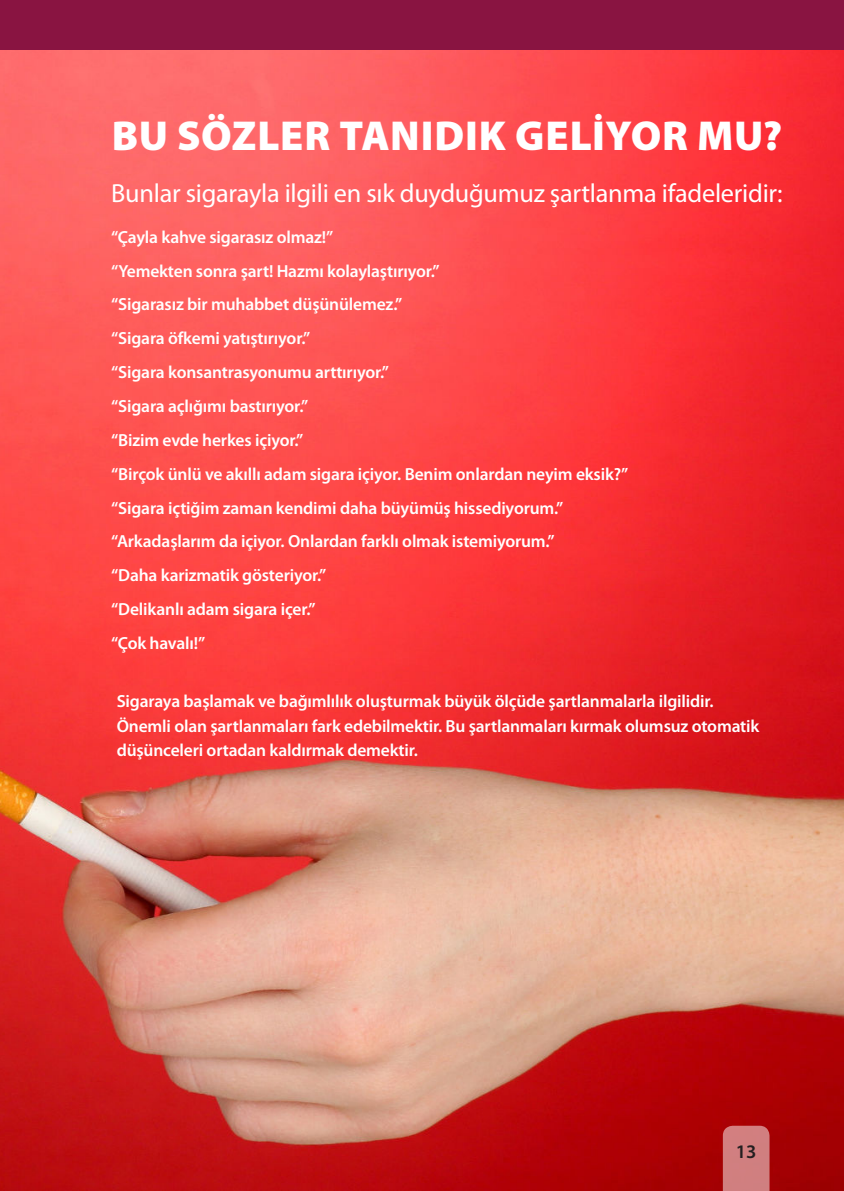
<style>
.page{position:relative;width:844px;height:1191px;background:#fff}
.page>*{position:absolute;margin:0;border:0;box-sizing:border-box;transform-origin:0 0}
.t1{font:900 42px "Myriad Pro";letter-spacing:.015em;color:#fff}
.t2{font:26.25px "Myriad Pro";letter-spacing:-.01em;color:#fff}
.t3{font:600 19.25px "Myriad Pro";color:#231f20}
.t4{font:600 17.5px/33.8px "Myriad Pro";letter-spacing:-.01em;color:#fff}
</style>
<div class="page">
<img style="left:0;top:50px;width:843px;height:1141px">
<div style="left:722px;top:1125px;width:47px;height:66px;background:#d17f80"></div>
<div style="left:0;top:0;width:843px;height:50px;background:#891441"></div>
<h1 class="t1" style="left:112px;top:114px;width:672px">BU SÖZLER TANIDIK GELİYOR MU?</h1>
<h2 class="t2" style="left:111px;top:180px;width:672px">Bunlar sigarayla ilgili en sık duyduğumuz şartlanma ifadeleridir:</h2>
<p class="t4" style="left:111px;top:220px;width:518px">“Çayla kahve sigarasız olmaz!”<br>“Yemekten sonra şart! Hazmı kolaylaştırıyor.”<br>“Sigarasız bir muhabbet düşünülemez.”<br>“Sigara öfkemi yatıştırıyor.”<br>“Sigara konsantrasyonumu arttırıyor.”<br>“Sigara açlığımı bastırıyor.”<br>“Bizim evde herkes içiyor.”<br>“Birçok ünlü ve akıllı adam sigara içiyor. Benim onlardan neyim eksik?” “Sigara içtiğim zaman kendimi daha büyümüş hissediyorum.” “Arkadaşlarım da içiyor. Onlardan farklı olmak istemiyorum.”<br>“Daha karizmatik gösteriyor.”<br>“Delikanlı adam sigara içer.”<br>“Çok havalı!”</p>
<p class="t4" style="left:117px;top:689px;width:644px;line-height:24.5px">Sigaraya başlamak ve bağımlılık oluşturmak büyük ölçüde şartlanmalarla ilgilidir.<br>Önemli olan şartlanmaları fark edebilmektir. Bu şartlanmaları kırmak olumsuz otomatik düşünceleri ortadan kaldırmak demektir.</p>
<p class="t3" style="left:735px;top:1141px;width:22px">13</p>
</div>
